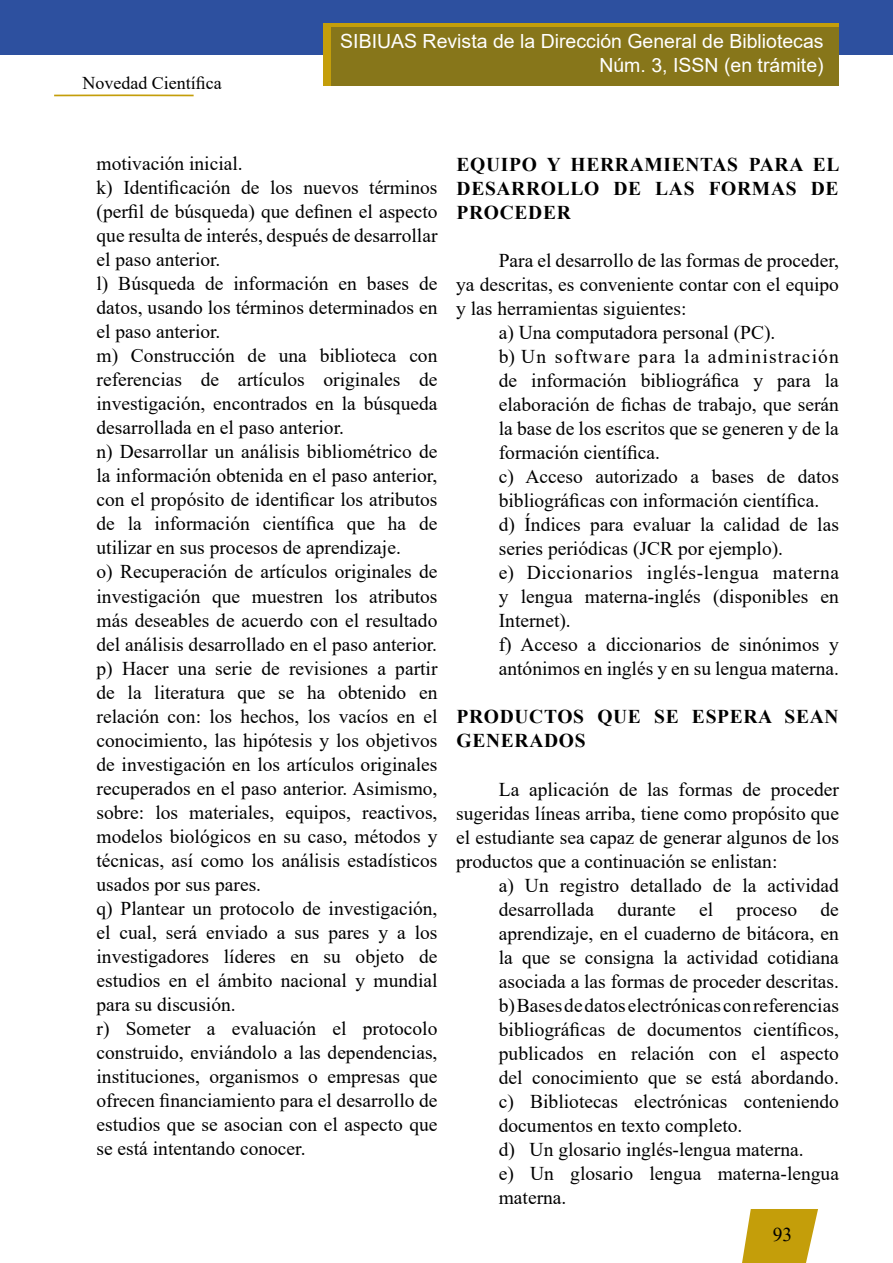
<style>
.page{position:relative;width:893px;height:1263px;background:#fff}
.page>*{position:absolute;margin:0;border:0;box-sizing:border-box;transform-origin:0 0}
.t1{font:19.5px/24px "Times New Roman";color:#000}
.t2{font:700 19.5px/24px "Times New Roman";letter-spacing:.035em;color:#000;text-align:justify}
.t3{font:19.5px/24px "Arial";color:#fff;text-align:right}
.t4{font:19.5px "Times New Roman";letter-spacing:.03em;color:#000}
.t5{font:19.5px "Times New Roman";letter-spacing:.06em;color:#000}
.t6{font:18px "Times New Roman";color:#000}
</style>
<div class="page">
<svg style="left:54px;top:94px;width:140px;height:3px"></svg>
<div style="left:0;top:0;width:893px;height:54px;background:#2d509f"></div>
<div style="left:323px;top:23px;width:516px;height:62px;background:#c49e0a"></div>
<div style="left:331px;top:27px;width:508px;height:58px;background:#87761a"></div>
<svg style="left:742px;top:1209px;width:76px;height:54px;background:#ccab2b"></svg>
<p class="t6" style="left:82px;top:70px;width:141px">Novedad Científica</p>
<p class="t3" style="left:340px;top:29px;width:485px">SIBIUAS Revista de la Dirección General de Bibliotecas<br>Núm. 3, ISSN (en trámite)</p>
<p class="t1" style="left:97px;top:151px;width:342px">motivación inicial.<br>k) Identificación de los nuevos términos (perfil de búsqueda) que definen el aspecto que resulta de interés, después de desarrollar el paso anterior.<br>l) Búsqueda de información en bases de datos, usando los términos determinados en el paso anterior.<br>m) Construcción de una biblioteca con referencias de artículos originales de investigación, encontrados en la búsqueda desarrollada en el paso anterior.<br>n) Desarrollar un análisis bibliométrico de la información obtenida en el paso anterior, con el propósito de identificar los atributos de la información científica que ha de utilizar en sus procesos de aprendizaje.<br>o) Recuperación de artículos originales de investigación que muestren los atributos más deseables de acuerdo con el resultado del análisis desarrollado en el paso anterior. p) Hacer una serie de revisiones a partir de la literatura que se ha obtenido en relación con: los hechos, los vacíos en el conocimiento, las hipótesis y los objetivos de investigación en los artículos originales recuperados en el paso anterior. Asimismo, sobre: los materiales, equipos, reactivos, modelos biológicos en su caso, métodos y técnicas, así como los análisis estadísticos usados por sus pares.<br>q) Plantear un protocolo de investigación, el cual, será enviado a sus pares y a los investigadores líderes en su objeto de estudios en el ámbito nacional y mundial para su discusión.<br>r) Someter a evaluación el protocolo construido, enviándolo a las dependencias, instituciones, organismos o empresas que ofrecen financiamiento para el desarrollo de estudios que se asocian con el aspecto que se está intentando conocer.</p>
<p class="t2" style="left:457px;top:152px;width:385px">EQUIPO Y HERRAMIENTAS PARA EL DESARROLLO DE LAS FORMAS DE PROCEDER</p>
<p class="t1" style="left:499px;top:248px;width:342px">Para el desarrollo de las formas de proceder,</p>
<p class="t1" style="left:456px;top:272px;width:384px">ya descritas, es conveniente contar con el equipo</p>
<p class="t1" style="left:456px;top:296px;width:232px">y las herramientas siguientes:</p>
<p class="t1" style="left:499px;top:320px;width:278px">a) Una computadora personal (PC).</p>
<p class="t5" style="left:499px;top:343px;width:342px">b) Un software para la administración</p>
<p class="t1" style="left:499px;top:368px;width:342px">de información bibliográfica y para la</p>
<p class="t1" style="left:499px;top:392px;width:342px">elaboración de fichas de trabajo, que serán</p>
<p class="t1" style="left:499px;top:416px;width:342px">la base de los escritos que se generen y de la</p>
<p class="t1" style="left:499px;top:440px;width:163px">formación científica.</p>
<p class="t1" style="left:499px;top:464px;width:342px">c) Acceso autorizado a bases de datos</p>
<p class="t1" style="left:499px;top:488px;width:322px">bibliográficas con información científica.</p>
<p class="t1" style="left:499px;top:512px;width:342px">d) Índices para evaluar la calidad de las</p>
<p class="t1" style="left:499px;top:536px;width:286px">series periódicas (JCR por ejemplo).</p>
<p class="t4" style="left:499px;top:559px;width:342px">e) Diccionarios inglés-lengua materna</p>
<p class="t1" style="left:499px;top:584px;width:342px">y lengua materna-inglés (disponibles en</p>
<p class="t1" style="left:499px;top:608px;width:74px">Internet).</p>
<p class="t1" style="left:499px;top:632px;width:342px">f) Acceso a diccionarios de sinónimos y</p>
<p class="t1" style="left:499px;top:656px;width:342px">antónimos en inglés y en su lengua materna.</p>
<p class="t2" style="left:457px;top:704px;width:383px">PRODUCTOS QUE SE ESPERA SEAN<br>GENERADOS</p>
<p class="t1" style="left:456px;top:776px;width:384px;text-align:justify;text-indent:43px">La aplicación de las formas de proceder sugeridas líneas arriba, tiene como propósito que el estudiante sea capaz de generar algunos de los productos que a continuación se enlistan:</p>
<p class="t1" style="left:499px;top:872px;width:342px">a) Un registro detallado de la actividad desarrollada durante el proceso de aprendizaje, en el cuaderno de bitácora, en la que se consigna la actividad cotidiana asociada a las formas de proceder descritas. b) Bases de datos electrónicas con referencias bibliográficas de documentos científicos, publicados en relación con el aspecto del conocimiento que se está abordando. c) Bibliotecas electrónicas conteniendo documentos en texto completo.<br>d) Un glosario inglés-lengua materna.<br>e) Un glosario lengua materna-lengua materna.</p>
<p class="t1" style="left:773px;top:1221px;width:21px">93</p>
</div>
